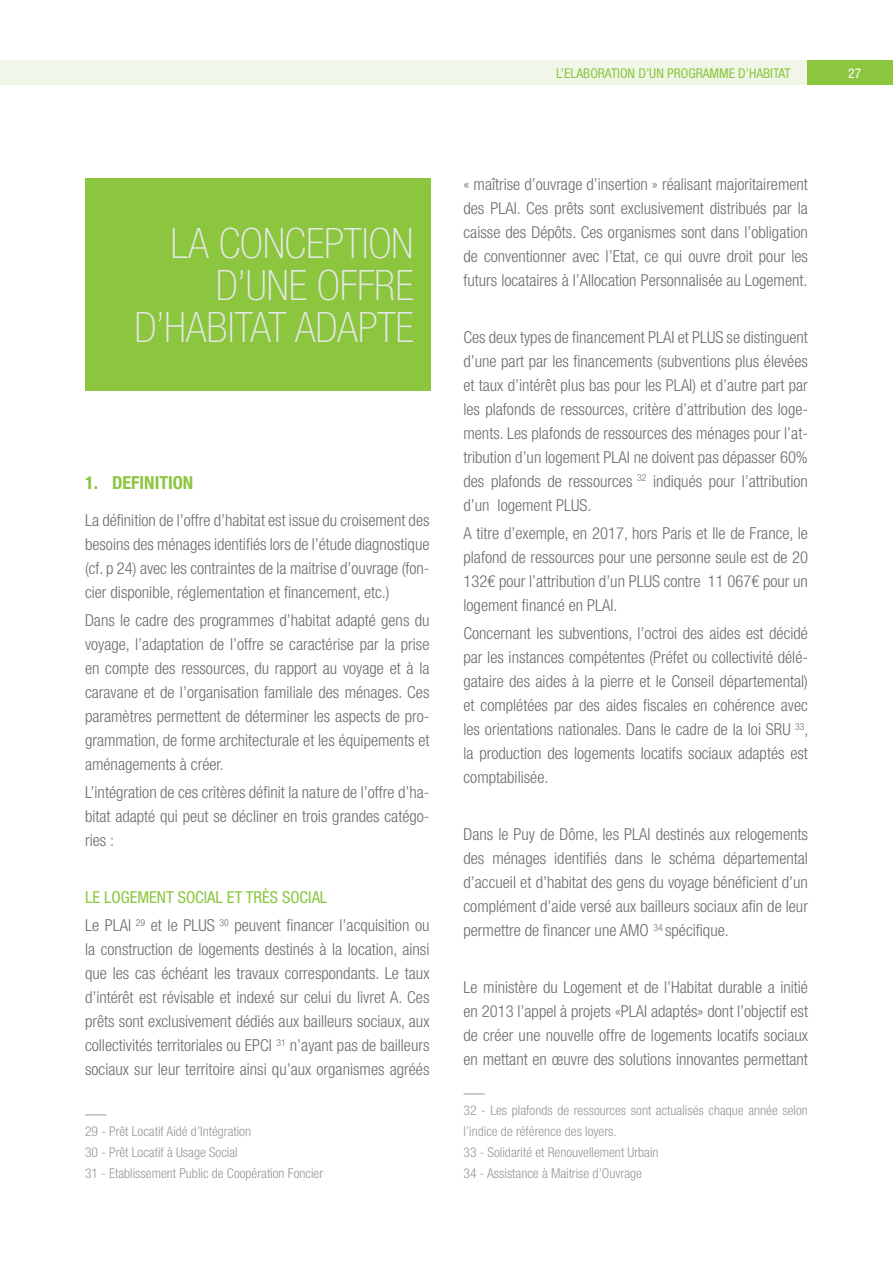
<style>
.page{position:relative;width:893px;height:1263px;background:#fff}
.page>*{position:absolute;margin:0;border:0;box-sizing:border-box;transform-origin:0 0}
.t1{font:100 condensed 42px/42px "Helvetica Neue LT Std";color:#e6e7e9;text-align:right}
.t2{font:700 condensed 18px "Helvetica Neue LT Std";color:#8bc63e}
.t3{font:300 condensed 16.5px/24px "Helvetica Neue LT Std";color:#6c6d70;text-align:justify}
.t4{font:300 condensed 13.5px/21px "Helvetica Neue LT Std";color:#95979a}
.t5{font:condensed 13.5px "Helvetica Neue LT Std";color:#8bc63e}
.t6{font:condensed 13.5px "Helvetica Neue LT Std";color:#fff}
.s1{font-weight:400;color:#8bc63e}
</style>
<div class="page">
<div style="left:0;top:61px;width:808px;height:24px;background:#f1f7e8"></div>
<div style="left:808px;top:61px;width:85px;height:24px;background:#8bc63e"></div>
<svg style="left:85px;top:1114px;width:21px;height:1px"></svg>
<svg style="left:463px;top:1093px;width:22px;height:1px"></svg>
<div style="left:85px;top:179px;width:345px;height:212px;background:#8bc63e"></div>
<p class="t5" style="left:556px;top:65px;width:236px">L’ELABORATION D’UN PROGRAMME D’HABITAT</p>
<p class="t6" style="left:848px;top:65px;width:15px">27</p>
<h1 class="t1" style="left:135px;top:222px;width:280px">LA CONCEPTION<br>D’UNE OFFRE<br>D’HABITAT ADAPTE</h1>
<p class="t2" style="left:85px;top:472px;width:110px">1. DEFINITION</p>
<p class="t3" style="left:85px;top:508px;width:346px">La définition de l’offre d’habitat est issue du croisement des besoins des ménages identifiés lors de l’étude diagnostique (cf. p 24) avec les contraintes de la maitrise d’ouvrage (fon&shy;cier disponible, réglementation et financement, etc.)</p>
<p class="t3" style="left:85px;top:608px;width:346px">Dans le cadre des programmes d’habitat adapté gens du voyage, l’adaptation de l’offre se caractérise par la prise en compte des ressources, du rapport au voyage et à la caravane et de l’organisation familiale des ménages. Ces paramètres permettent de déterminer les aspects de pro&shy;grammation, de forme architecturale et les équipements et aménagements à créer.</p>
<p class="t3" style="left:85px;top:780px;width:346px">L’intégration de ces critères définit la nature de l’offre d’ha&shy;bitat adapté qui peut se décliner en trois grandes catégo&shy;ries :</p>
<p class="t3" style="left:85px;top:883px;width:346px;line-height:28.2px"><span class="s1">LE LOGEMENT SOCIAL ET TRÈS SOCIAL<br></span>Le PLAI<sup>1</sup><sup>29</sup> et le PLUS<sup>2</sup><sup>30</sup> peuvent financer l’acquisition ou</p>
<p class="t3" style="left:85px;top:937px;width:346px">la construction de logements destinés à la location, ainsi que les cas échéant les travaux correspondants. Le taux d’intérêt est révisable et indexé sur celui du livret A. Ces prêts sont exclusivement dédiés aux bailleurs sociaux, aux collectivités territoriales ou EPCI<sup>3</sup><sup>31</sup> n’ayant pas de bailleurs sociaux sur leur territoire ainsi qu’aux organismes agréés</p>
<p class="t4" style="left:85px;top:1120px;width:240px">29 - Prêt Locatif Aidé d’Intégration<br>30 - Prêt Locatif à Usage Social<br>31 - Etablissement Public de Coopération Foncier</p>
<p class="t3" style="left:463px;top:172px;width:346px">« maîtrise d’ouvrage d’insertion » réalisant majoritairement des PLAI. Ces prêts sont exclusivement distribués par la caisse des Dépôts. Ces organismes sont dans l’obligation de conventionner avec l’Etat, ce qui ouvre droit pour les futurs locataires à l’Allocation Personnalisée au Logement.</p>
<p class="t3" style="left:463px;top:325px;width:346px">Ces deux types de financement PLAI et PLUS se distinguent d’une part par les financements (subventions plus élevées et taux d’intérêt plus bas pour les PLAI) et d’autre part par les plafonds de ressources, critère d’attribution des loge&shy;ments. Les plafonds de ressources des ménages pour l’at&shy;tribution d’un logement PLAI ne doivent pas dépasser 60% des plafonds de ressources<sup>4</sup><sup>32</sup> indiqués pour l’attribution d’un logement PLUS.</p>
<p class="t3" style="left:463px;top:521px;width:346px">A titre d’exemple, en 2017, hors Paris et Ile de France, le plafond de ressources pour une personne seule est de 20<br>132€ pour l’attribution d’un PLUS contre 11 067€ pour un logement financé en PLAI.</p>
<p class="t3" style="left:463px;top:621px;width:347px">Concernant les subventions, l’octroi des aides est décidé par les instances compétentes (Préfet ou collectivité délé&shy;gataire des aides à la pierre et le Conseil départemental) et complétées par des aides fiscales en cohérence avec les orientations nationales. Dans le cadre de la loi SRU<sup>5</sup><sup>33</sup>, la production des logements locatifs sociaux adaptés est comptabilisée.</p>
<p class="t3" style="left:463px;top:822px;width:346px">Dans le Puy de Dôme, les PLAI destinés aux relogements des ménages identifiés dans le schéma départemental d’accueil et d’habitat des gens du voyage bénéficient d’un complément d’aide versé aux bailleurs sociaux afin de leur permettre de financer une AMO<sup>6</sup><sup>34</sup> spécifique.</p>
<p class="t3" style="left:463px;top:974px;width:346px">Le ministère du Logement et de l’Habitat durable a initié en 2013 l’appel à projets «PLAI adaptés» dont l’objectif est de créer une nouvelle offre de logements locatifs sociaux en mettant en œuvre des solutions innovantes permettant</p>
<p class="t4" style="left:463px;top:1099px;width:346px">32 - Les plafonds de ressources sont actualisés chaque année selon l’indice de référence des loyers.<br>33 - Solidarité et Renouvellement Urbain<br>34 - Assistance à Maitrise d’Ouvrage</p>
</div>
